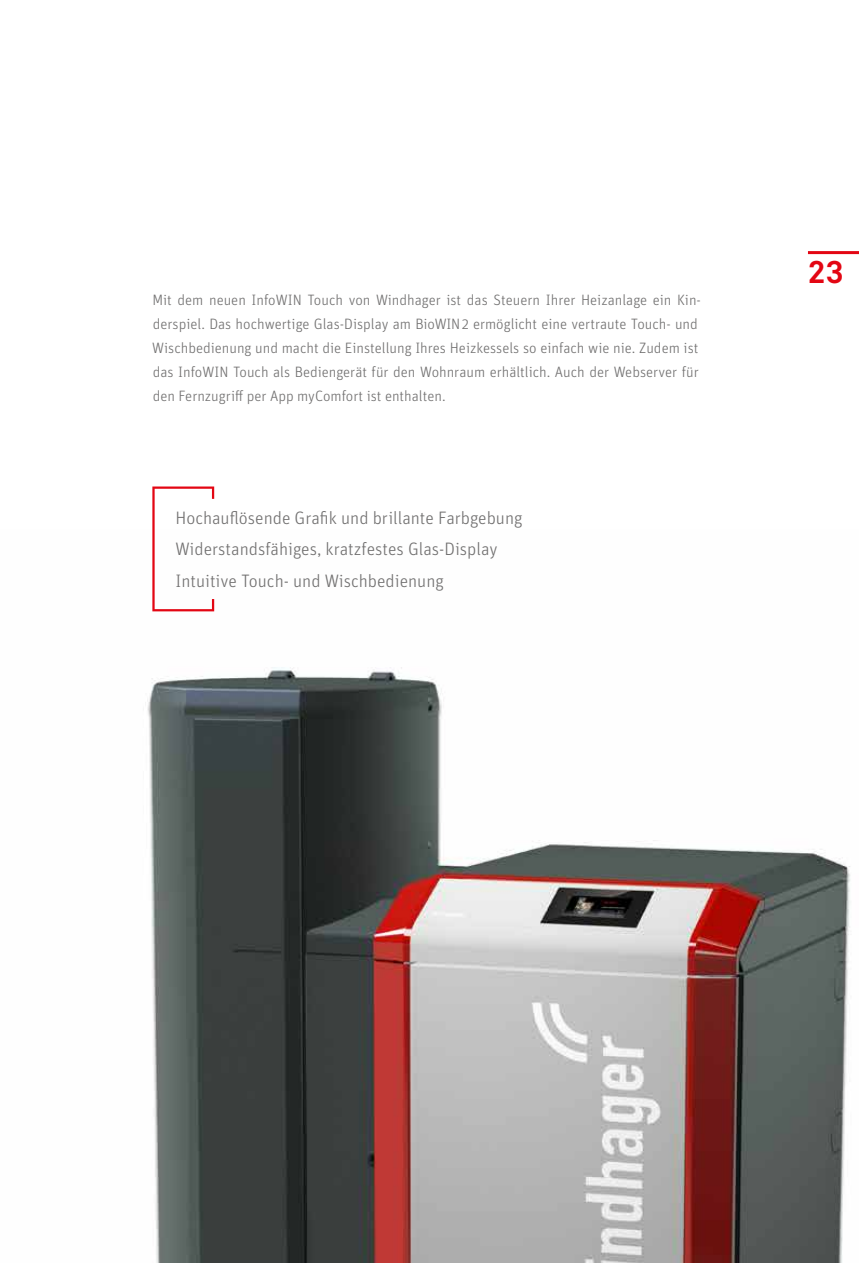
<style>
.page{position:relative;width:859px;height:1263px;background:#fff}
.page>*{position:absolute;margin:0;border:0;box-sizing:border-box;transform-origin:0 0}
.t1{font:700 31.5px "Akkurat Pro";color:#e30613}
.t2{font:300 18px/31.5px "Unit OT";color:#706f6f}
.t3{font:300 15px/24px "Unit OT";color:#706f6f}
</style>
<div class="page">
<img style="left:147px;top:599px;width:703px;height:664px">
<svg style="left:152px;top:486px;width:62px;height:125px"></svg>
<hr style="left:808px;top:251px;width:51px;height:3px;background:#e30613">
<p class="t3" style="left:152px;top:288px;width:550px">Mit dem neuen InfoWIN Touch von Windhager ist das Steuern Ihrer Heizanlage ein Kin&shy;derspiel. Das hochwertige Glas-Display am BioWIN2 ermöglicht eine vertraute Touch- und Wischbedienung und macht die Einstellung Ihres Heizkessels so einfach wie nie. Zudem ist das InfoWIN Touch als Bediengerät für den Wohnraum erhältlich. Auch der Webserver für den Fernzugriff per App myComfort ist enthalten.</p>
<p class="t2" style="left:175px;top:502px;width:349px">Hochauflösende Grafik und brillante Farbgebung<br>Widerstandsfähiges, kratzfestes Glas-Display<br>Intuitive Touch- und Wischbedienung</p>
<h1 class="t1" style="left:808px;top:253px;width:37px">23</h1>
</div>
